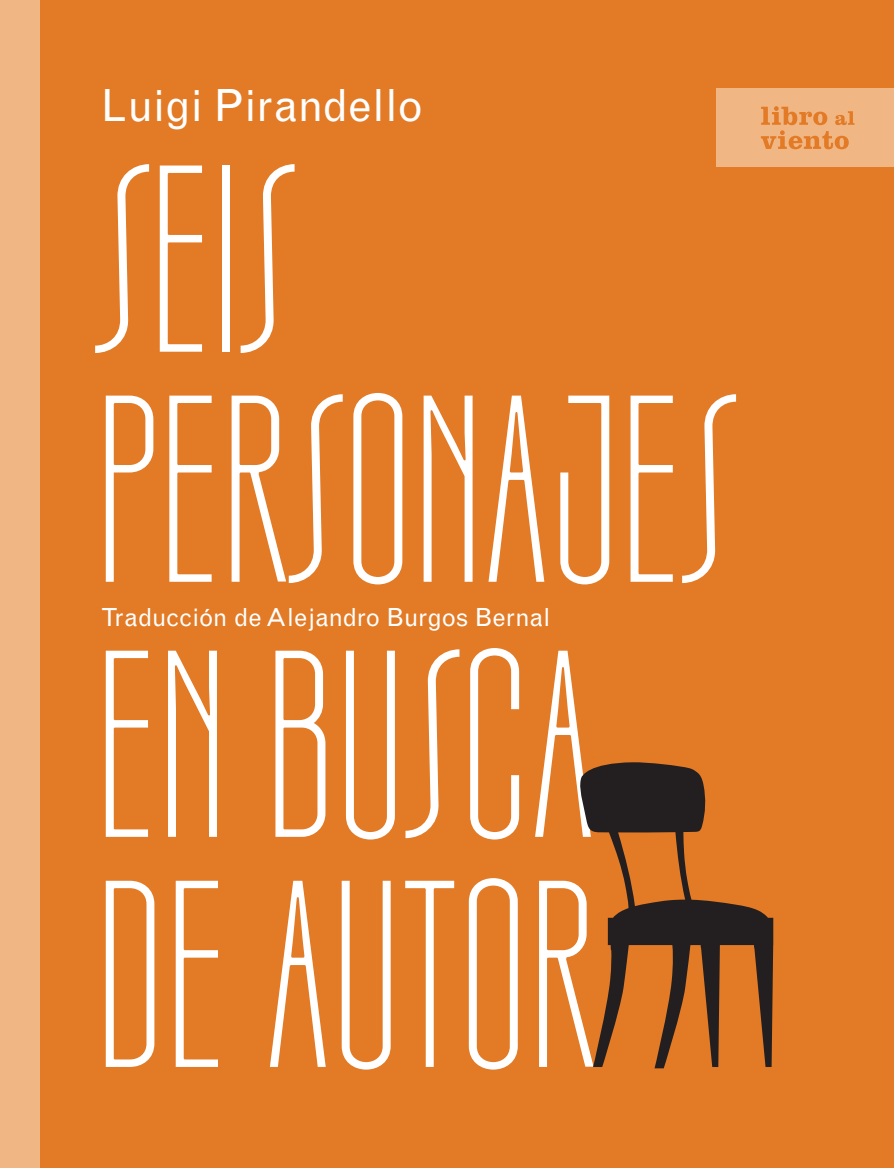
<style>
.page{position:relative;width:894px;height:1168px;background:#fff}
.page>*{position:absolute;margin:0;border:0;box-sizing:border-box;transform-origin:0 0}
.t1{font:266px/230px "OBISPOBT";color:#fff}
.t2{font:44.5px "Grotesque MT Std";color:#fff}
.t3{font:25px "Grotesque MT Std";letter-spacing:-.01em;color:#fff}
</style>
<div class="page">
<div style="left:40px;top:0;width:854px;height:1168px;background:#e37a25"></div>
<div style="left:0;top:0;width:40px;height:1168px;background:#f0b684"></div>
<svg style="left:579px;top:762px;width:194px;height:306px;background:#9c5823"></svg>
<div style="left:717px;top:88px;width:177px;height:79px;background:#f0b684"></div>
<svg style="left:761px;top:106px;width:93px;height:43px"></svg>
<h2 class="t2" style="left:101px;top:79px;width:324px">Luigi Pirandello</h2>
<h1 class="t1" style="left:95px;top:153px;width:642px">SEIS<br>PERSONAJES</h1>
<p class="t3" style="left:101px;top:603px;width:451px">Traducción de Alejandro Burgos Bernal</p>
<h1 class="t1" style="left:95px;top:638px;width:502px">EN BUSCA<br>DE AUTOR</h1>
</div>
